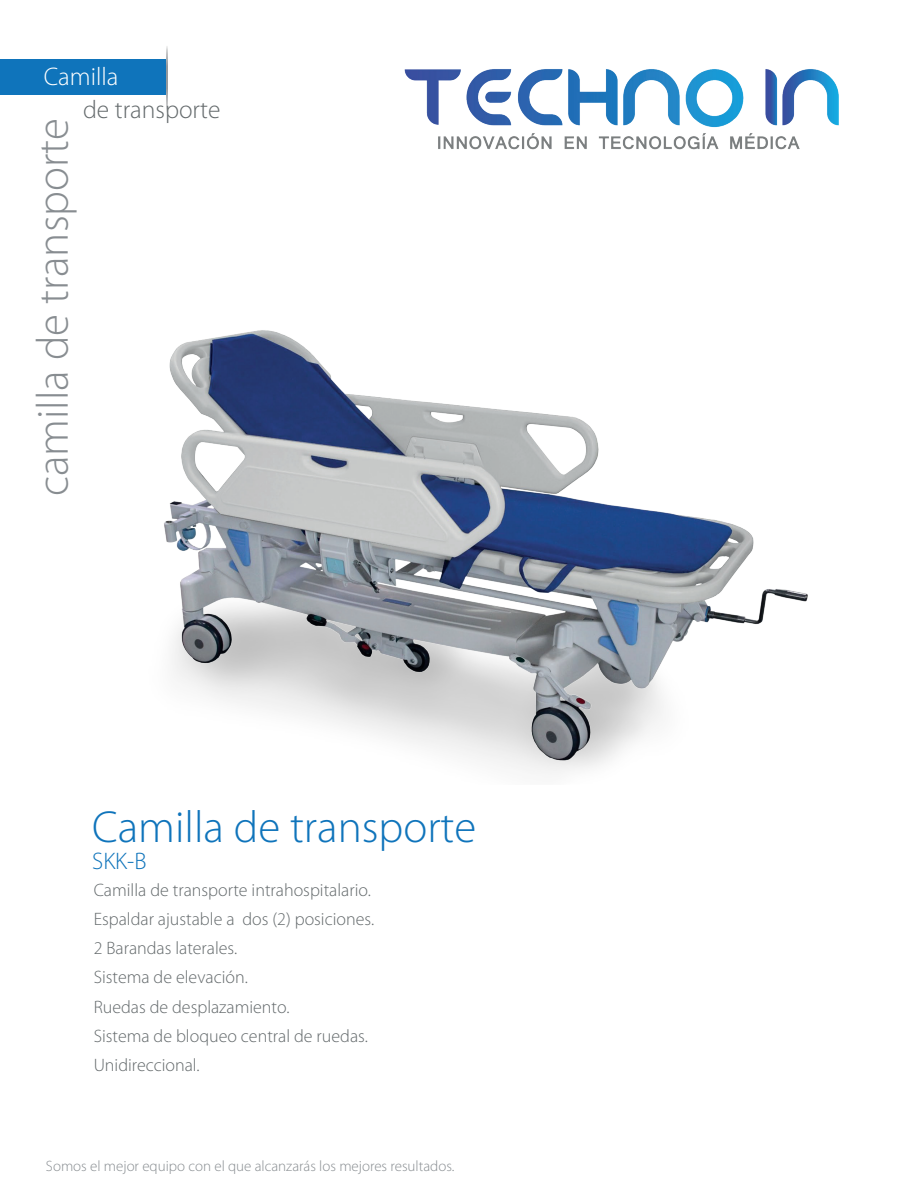
<style>
.page{position:relative;width:918px;height:1188px;background:#fff}
.page>*{position:absolute;margin:0;border:0;box-sizing:border-box;transform-origin:0 0}
.t1{font:300 45px "Myriad Pro";color:#888d91}
.t2{font:300 45px "Myriad Pro";color:#0f74bb}
.t3{font:300 25.5px "Myriad Pro";color:#646a6c}
.t4{font:300 25.5px "Myriad Pro";color:#fff}
.t5{font:300 24px "Myriad Pro";color:#0f74bb}
.t6{font:300 18px/29.1px "Myriad Pro";color:#646a6c}
.t7{font:300 15px "Myriad Pro";color:#888d91}
</style>
<div class="page">
<div style="left:0;top:59px;width:166px;height:36px;background:#0f74bb"></div>
<svg style="left:166px;top:46px;width:1px;height:66px"></svg>
<img style="left:164px;top:330px;width:644px;height:444px">
<img style="left:404px;top:69px;width:435px;height:81px">
<h2 class="t4" style="left:44px;top:61px;width:76px">Camilla</h2>
<h1 class="t1" style="left:26px;top:496px;width:380px;rotate:-90deg">camilla de transporte</h1>
<h2 class="t3" style="left:83px;top:94px;width:139px">de transporte</h2>
<h1 class="t2" style="left:92px;top:800px;width:386px">Camilla de transporte</h1>
<h3 class="t5" style="left:92px;top:846px;width:56px">SKK-B</h3>
<p class="t6" style="left:94px;top:875px;width:282px">Camilla de transporte intrahospitalario.<br>Espaldar ajustable a dos (2) posiciones.<br>2 Barandas laterales.<br>Sistema de elevación.<br>Ruedas de desplazamiento.<br>Sistema de bloqueo central de ruedas.<br>Unidireccional.</p>
<p class="t7" style="left:46px;top:1157px;width:410px">Somos el mejor equipo con el que alcanzarás los mejores resultados.</p>
</div>
